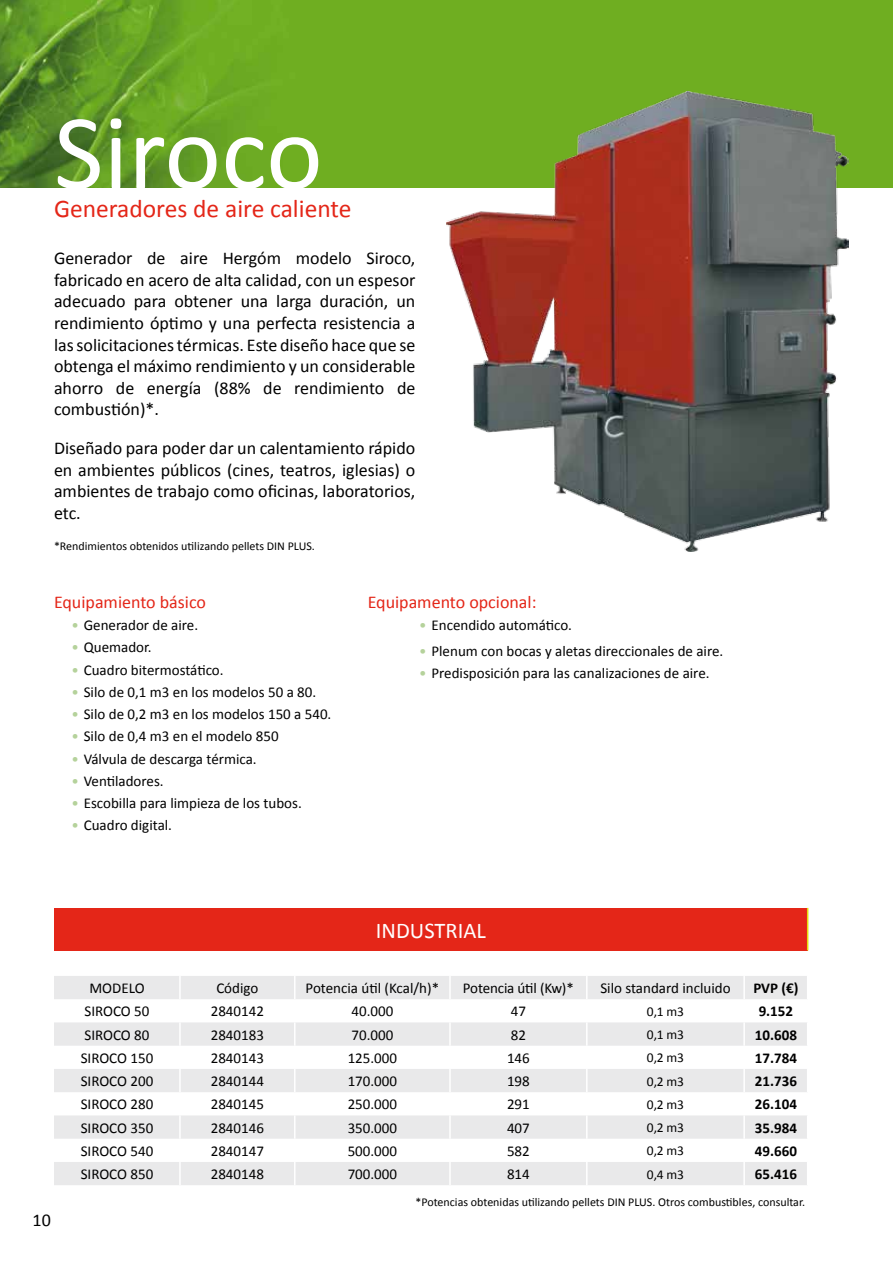
<style>
.page{position:relative;width:893px;height:1263px;background:#fff}
.page>*{position:absolute;margin:0;border:0;box-sizing:border-box;transform-origin:0 0}
.t1{font:108px "Calibri";color:#fff}
.t2{font:25.5px "Calibri";color:#e42618}
.t3{font:22.5px "Calibri";color:#fff}
.t4{font:18px/21.6px "Calibri";color:#000;text-align:justify}
.t5{font:18px "Calibri";color:#e42618}
.t6{font:15px "Calibri";color:#000}
.t7{font:700 15px "Calibri";color:#000}
.t8{font:13.5px "Calibri";letter-spacing:-.01em;color:#000}
.t9{font:12px "Calibri";color:#000}
.s1{color:#b5d29b}
</style>
<div class="page">
<img style="left:0;top:0;width:893px;height:187px">
<div style="left:54px;top:908px;width:754px;height:42px;background:#e42618"></div>
<svg style="left:54px;top:976px;width:753px;height:209px;fill:#e9e9ea"></svg>
<hr style="left:179px;top:976px;width:2px;height:23px;background:#fff">
<hr style="left:294px;top:976px;width:2px;height:23px;background:#fff">
<hr style="left:179px;top:1022px;width:2px;height:24px;background:#fff">
<hr style="left:294px;top:1022px;width:2px;height:24px;background:#fff">
<hr style="left:179px;top:1069px;width:2px;height:23px;background:#fff">
<hr style="left:294px;top:1069px;width:2px;height:23px;background:#fff">
<hr style="left:179px;top:1115px;width:2px;height:24px;background:#fff">
<hr style="left:294px;top:1115px;width:2px;height:24px;background:#fff">
<hr style="left:179px;top:1162px;width:2px;height:23px;background:#fff">
<hr style="left:294px;top:1162px;width:2px;height:23px;background:#fff">
<hr style="left:449px;top:1022px;width:2px;height:24px;background:#fff">
<hr style="left:449px;top:1069px;width:2px;height:23px;background:#fff">
<hr style="left:449px;top:1115px;width:2px;height:24px;background:#fff">
<hr style="left:449px;top:1162px;width:2px;height:23px;background:#fff">
<hr style="left:807px;top:908px;width:1px;height:42px;background:#e5dd0c">
<hr style="left:586px;top:1022px;width:2px;height:24px;background:#fff">
<hr style="left:586px;top:1069px;width:2px;height:23px;background:#fff">
<hr style="left:586px;top:1115px;width:2px;height:24px;background:#fff">
<hr style="left:586px;top:1162px;width:2px;height:23px;background:#fff">
<hr style="left:743px;top:1022px;width:2px;height:24px;background:#fff">
<hr style="left:743px;top:1069px;width:2px;height:23px;background:#fff">
<hr style="left:743px;top:1115px;width:2px;height:24px;background:#fff">
<hr style="left:743px;top:1162px;width:2px;height:23px;background:#fff">
<hr style="left:449px;top:976px;width:2px;height:23px;background:#fff">
<hr style="left:586px;top:976px;width:2px;height:23px;background:#fff">
<hr style="left:743px;top:976px;width:2px;height:23px;background:#fff">
<img style="left:446px;top:91px;width:403px;height:460px">
<h1 class="t1" style="left:54px;top:84px;width:270px">Siroco</h1>
<h2 class="t2" style="left:54px;top:192px;width:299px">Generadores de aire caliente</h2>
<p class="t4" style="left:54px;top:247px;width:363px">Generador de aire Hergóm modelo Siroco, fabricado en acero de alta calidad, con un espesor adecuado para obtener una larga duración, un rendimiento óptimo y una perfecta resistencia a las solicitaciones térmicas. Este diseño hace que se obtenga el máximo rendimiento y un considerable ahorro de energía (88% de rendimiento de combustión)*.</p>
<p class="t4" style="left:54px;top:437px;width:363px">Diseñado para poder dar un calentamiento rápido en ambientes públicos (cines, teatros, iglesias) o ambientes de trabajo como oficinas, laboratorios, etc.</p>
<p class="t9" style="left:54px;top:539px;width:262px">*Rendimientos obtenidos utilizando pellets DIN PLUS.</p>
<p class="t5" style="left:54px;top:590px;width:154px">Equipamiento básico</p>
<p class="t6" style="left:72px;top:616px;width:128px"><span class="s1">•</span> Generador de aire.</p>
<p class="t6" style="left:72px;top:638px;width:82px"><span class="s1">•</span> Quemador.</p>
<p class="t6" style="left:72px;top:660px;width:154px"><span class="s1">•</span> Cuadro bitermostático.</p>
<p class="t6" style="left:72px;top:682px;width:246px"><span class="s1">•</span> Silo de 0,1 m3 en los modelos 50 a 80.</p>
<p class="t6" style="left:72px;top:704px;width:261px"><span class="s1">•</span> Silo de 0,2 m3 en los modelos 150 a 540.</p>
<p class="t6" style="left:72px;top:727px;width:209px"><span class="s1">•</span> Silo de 0,4 m3 en el modelo 850</p>
<p class="t6" style="left:72px;top:749px;width:187px"><span class="s1">•</span> Válvula de descarga térmica.</p>
<p class="t6" style="left:72px;top:771px;width:94px"><span class="s1">•</span> Ventiladores.</p>
<p class="t6" style="left:72px;top:793px;width:232px"><span class="s1">•</span> Escobilla para limpieza de los tubos.</p>
<p class="t6" style="left:72px;top:816px;width:102px"><span class="s1">•</span> Cuadro digital.</p>
<p class="t5" style="left:368px;top:590px;width:170px">Equipamento opcional:</p>
<p class="t6" style="left:419px;top:616px;width:154px"><span class="s1">•</span> Encendido automático.</p>
<p class="t6" style="left:419px;top:641px;width:306px"><span class="s1">•</span> Plenum con bocas y aletas direccionales de aire.</p>
<p class="t6" style="left:419px;top:664px;width:292px"><span class="s1">•</span> Predisposición para las canalizaciones de aire.</p>
<h3 class="t3" style="left:376px;top:916px;width:111px">INDUSTRIAL</h3>
<p class="t6" style="left:89px;top:979px;width:57px">MODELO</p>
<p class="t6" style="left:216px;top:979px;width:44px">Código</p>
<p class="t6" style="left:306px;top:979px;width:135px">Potencia útil (Kcal/h)*</p>
<p class="t6" style="left:463px;top:979px;width:112px">Potencia útil (Kw)*</p>
<p class="t6" style="left:600px;top:979px;width:132px">Silo standard incluido</p>
<p class="t7" style="left:753px;top:979px;width:47px">PVP (€)</p>
<p class="t6" style="left:84px;top:1002px;width:67px">SIROCO 50</p>
<p class="t6" style="left:211px;top:1002px;width:55px">2840142</p>
<p class="t6" style="left:351px;top:1002px;width:43px">40.000</p>
<p class="t6" style="left:511px;top:1002px;width:17px">47</p>
<p class="t8" style="left:647px;top:1003px;width:39px">0,1 m3</p>
<p class="t7" style="left:759px;top:1002px;width:36px">9.152</p>
<p class="t6" style="left:84px;top:1025px;width:67px">SIROCO 80</p>
<p class="t6" style="left:211px;top:1025px;width:55px">2840183</p>
<p class="t6" style="left:351px;top:1025px;width:43px">70.000</p>
<p class="t6" style="left:511px;top:1025px;width:17px">82</p>
<p class="t8" style="left:647px;top:1026px;width:39px">0,1 m3</p>
<p class="t7" style="left:755px;top:1025px;width:44px">10.608</p>
<p class="t6" style="left:81px;top:1048px;width:74px">SIROCO 150</p>
<p class="t6" style="left:211px;top:1048px;width:55px">2840143</p>
<p class="t6" style="left:348px;top:1048px;width:51px">125.000</p>
<p class="t6" style="left:507px;top:1048px;width:24px">146</p>
<p class="t8" style="left:647px;top:1049px;width:39px">0,2 m3</p>
<p class="t7" style="left:755px;top:1048px;width:44px">17.784</p>
<p class="t6" style="left:81px;top:1072px;width:74px">SIROCO 200</p>
<p class="t6" style="left:211px;top:1072px;width:55px">2840144</p>
<p class="t6" style="left:348px;top:1072px;width:51px">170.000</p>
<p class="t6" style="left:507px;top:1072px;width:24px">198</p>
<p class="t8" style="left:647px;top:1072px;width:39px">0,2 m3</p>
<p class="t7" style="left:755px;top:1072px;width:44px">21.736</p>
<p class="t6" style="left:81px;top:1095px;width:74px">SIROCO 280</p>
<p class="t6" style="left:211px;top:1095px;width:55px">2840145</p>
<p class="t6" style="left:348px;top:1095px;width:51px">250.000</p>
<p class="t6" style="left:507px;top:1095px;width:24px">291</p>
<p class="t8" style="left:647px;top:1096px;width:39px">0,2 m3</p>
<p class="t7" style="left:755px;top:1095px;width:44px">26.104</p>
<p class="t6" style="left:81px;top:1118px;width:74px">SIROCO 350</p>
<p class="t6" style="left:211px;top:1118px;width:55px">2840146</p>
<p class="t6" style="left:348px;top:1118px;width:51px">350.000</p>
<p class="t6" style="left:507px;top:1118px;width:24px">407</p>
<p class="t8" style="left:647px;top:1119px;width:39px">0,2 m3</p>
<p class="t7" style="left:755px;top:1118px;width:44px">35.984</p>
<p class="t6" style="left:81px;top:1141px;width:74px">SIROCO 540</p>
<p class="t6" style="left:211px;top:1141px;width:55px">2840147</p>
<p class="t6" style="left:348px;top:1141px;width:51px">500.000</p>
<p class="t6" style="left:507px;top:1141px;width:24px">582</p>
<p class="t8" style="left:647px;top:1142px;width:39px">0,2 m3</p>
<p class="t7" style="left:755px;top:1141px;width:44px">49.660</p>
<p class="t6" style="left:81px;top:1165px;width:74px">SIROCO 850</p>
<p class="t6" style="left:211px;top:1165px;width:55px">2840148</p>
<p class="t6" style="left:348px;top:1165px;width:51px">700.000</p>
<p class="t6" style="left:507px;top:1165px;width:24px">814</p>
<p class="t8" style="left:647px;top:1165px;width:39px">0,4 m3</p>
<p class="t7" style="left:755px;top:1165px;width:44px">65.416</p>
<p class="t4" style="left:33px;top:1210px;width:20px">10</p>
<p class="t9" style="left:415px;top:1194px;width:391px">*Potencias obtenidas utilizando pellets DIN PLUS. Otros combustibles, consultar.</p>
</div>
